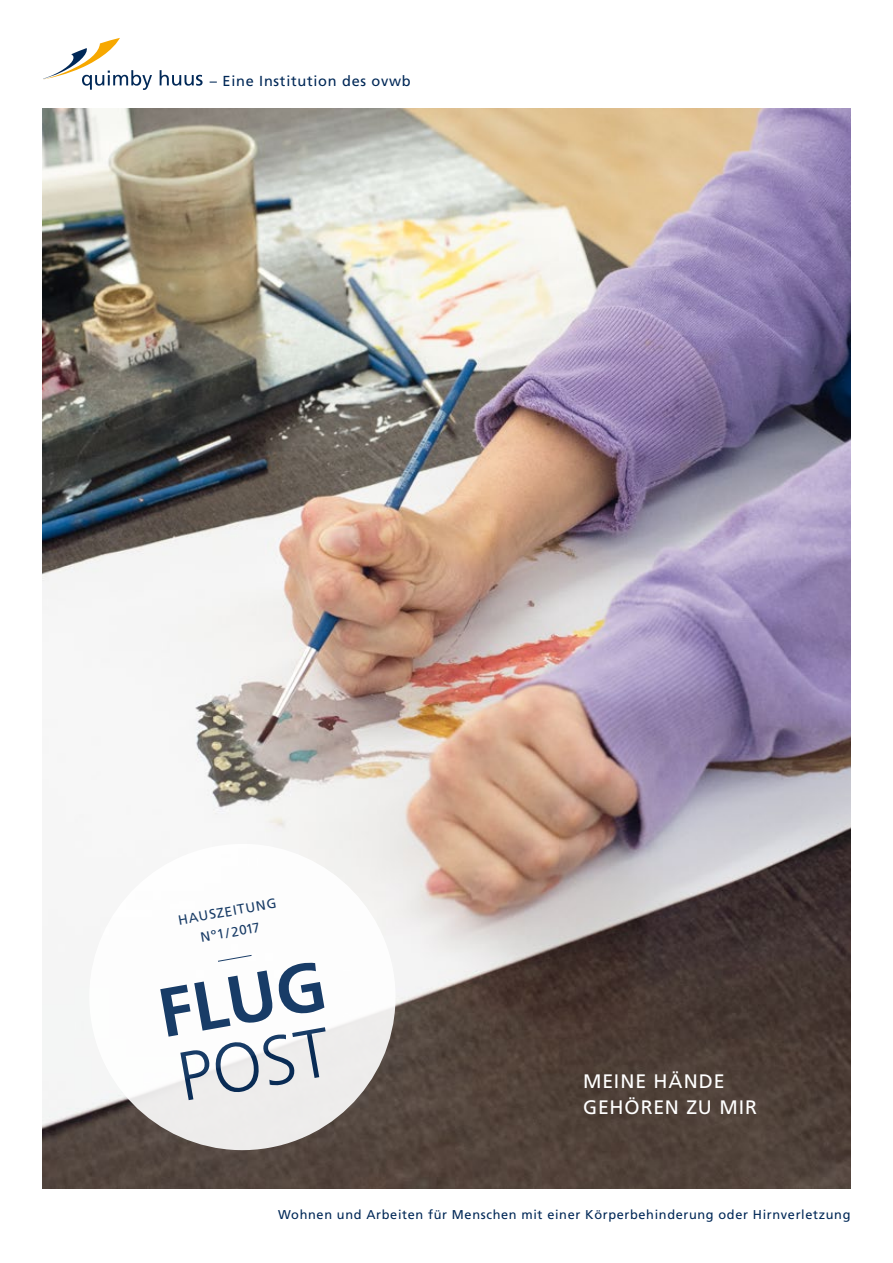
<style>
.page{position:relative;width:893px;height:1263px;background:#fff}
.page>*{position:absolute;margin:0;border:0;box-sizing:border-box;transform-origin:0 0}
.t1{font:700 69px "Frutiger LT Std";color:#002857}
.t2{font:300 69px "Frutiger LT Std";color:#002857}
.t3{font:19.5px/25.5px "Frutiger LT Std";letter-spacing:.05em;color:#fff}
.t4{font:14.55px "Frutiger LT Std";letter-spacing:.05em;color:#002857}
.t5{font:13.5px/21px "Frutiger LT Std";color:#002857;text-align:center}
.t6{font:12.75px "Frutiger LT Std";letter-spacing:.05em;color:#002857}
</style>
<div class="page">
<img style="left:43px;top:108px;width:807px;height:1080px">
<svg style="left:44px;top:38px;width:108px;height:52px"></svg>
<svg style="left:160px;top:70px;width:43px;height:16px"></svg>
<svg style="left:77px;top:831px;width:331px;height:331px"></svg>
<svg style="left:217px;top:954px;width:35px;height:8px"></svg>
<p class="t4" style="left:210px;top:72px;width:202px">– Eine Institution des ovwb</p>
<p class="t5" style="left:177px;top:910px;width:101px;rotate:-10deg">HAUSZEITUNG<br>Nº1/ 2017</p>
<h1 class="t1" style="left:152px;top:974px;width:170px;rotate:-10deg">FLUG</h1>
<h1 class="t2" style="left:172px;top:1039px;width:155px;rotate:-10deg">POST</h1>
<h2 class="t3" style="left:583px;top:1069px;width:176px">MEINE HÄNDE<br>GEHÖREN ZU MIR</h2>
<p class="t6" style="left:278px;top:1207px;width:574px">Wohnen und Arbeiten für Menschen mit einer Körperbehinderung oder Hirnverletzung</p>
</div>
